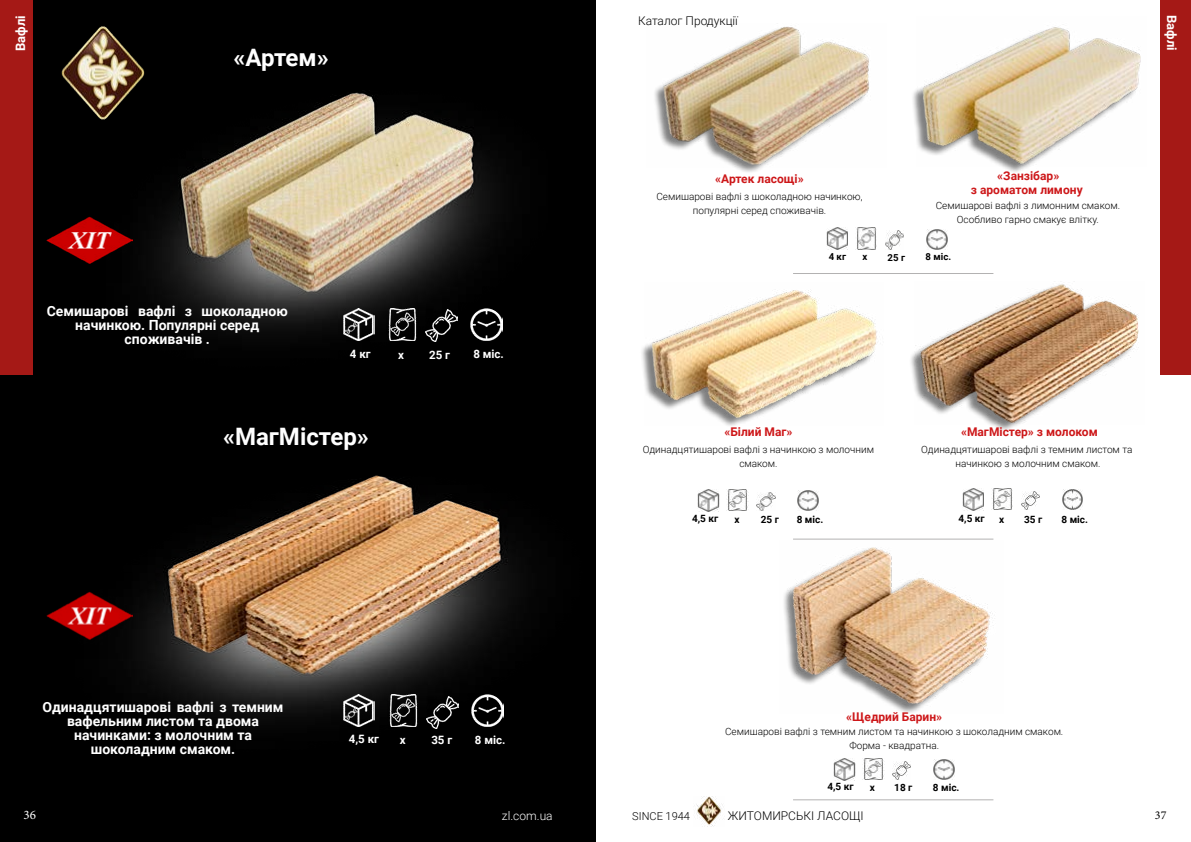
<style>
.page{position:relative;width:1191px;height:842px;background:#fff}
.page>*{position:absolute;margin:0;border:0;box-sizing:border-box;transform-origin:0 0}
.t1{font:700 24px "Roboto";color:#fff}
.t2{font:700 14px/14px "Roboto";color:#fff;text-align:center}
.t3{font:700 13px "Roboto";color:#fff}
.t4{font:13px "Minion Pro";color:#fff}
.t5{font:700 12px/14px "Roboto";color:#cd1719;text-align:center}
.t6{font:300 12px "Roboto";color:#000}
.t7{font:300 12px "Roboto";color:#fff}
.t8{font:12px "Minion Pro";color:#000}
.t9{font:700 11.5px "Roboto";color:#fff}
.t10{font:300 11px "Roboto";color:#000}
.t11{font:300 10px/14px "Roboto";color:#000;text-align:center}
.t12{font:700 10px "Roboto";color:#000}
.t13{font:700 9.6px "Roboto";color:#000}
</style>
<div class="page">
<img style="left:696px;top:797px;width:27px;height:29px">
<div style="left:0;top:0;width:595px;height:842px;background:#000"></div>
<img style="left:61px;top:26px;width:78px;height:94px">
<div style="left:0;top:0;width:32px;height:375px;background:#a51916"></div>
<img style="left:106px;top:64px;width:397px;height:277px">
<img style="left:342px;top:308px;width:32px;height:32px">
<img style="left:386px;top:308px;width:32px;height:32px">
<img style="left:425px;top:310px;width:32px;height:32px">
<img style="left:470px;top:308px;width:32px;height:32px">
<img style="left:132px;top:475px;width:388px;height:254px">
<img style="left:343px;top:695px;width:32px;height:32px">
<img style="left:388px;top:695px;width:32px;height:32px">
<img style="left:426px;top:696px;width:32px;height:32px">
<img style="left:471px;top:695px;width:32px;height:32px">
<div style="left:652px;top:28px;width:215px;height:147px;background:#000;opacity:.5"></div>
<img style="left:652px;top:26px;width:217px;height:141px">
<div style="left:911px;top:28px;width:228px;height:146px;background:#000;opacity:.5"></div>
<img style="left:916px;top:27px;width:225px;height:140px">
<div style="left:640px;top:291px;width:236px;height:136px;background:#000;opacity:.5"></div>
<img style="left:644px;top:290px;width:233px;height:136px">
<img style="left:914px;top:284px;width:225px;height:141px">
<img style="left:784px;top:547px;width:209px;height:166px">
<div style="left:1160px;top:0;width:31px;height:375px;background:#a51916"></div>
<img style="left:47px;top:198px;width:85px;height:85px">
<img style="left:47px;top:591px;width:85px;height:49px">
<img style="left:826px;top:228px;width:22px;height:22px">
<img style="left:856px;top:228px;width:21px;height:21px">
<img style="left:926px;top:229px;width:21px;height:20px">
<img style="left:885px;top:231px;width:18px;height:18px">
<img style="left:697px;top:489px;width:22px;height:22px">
<img style="left:727px;top:489px;width:21px;height:22px">
<img style="left:798px;top:491px;width:20px;height:20px">
<img style="left:756px;top:492px;width:19px;height:19px">
<img style="left:962px;top:488px;width:21px;height:22px">
<img style="left:991px;top:488px;width:21px;height:22px">
<img style="left:1062px;top:490px;width:21px;height:20px">
<img style="left:1021px;top:491px;width:18px;height:19px">
<img style="left:833px;top:758px;width:22px;height:22px">
<img style="left:862px;top:758px;width:22px;height:22px">
<img style="left:933px;top:760px;width:21px;height:20px">
<img style="left:892px;top:761px;width:19px;height:19px">
<hr style="left:793px;top:273px;width:200px;height:1px;background:#b3b2b2">
<hr style="left:793px;top:539px;width:200px;height:1px;background:#b3b2b2">
<hr style="left:793px;top:799px;width:200px;height:1px;background:#b3b2b2">
<h3 class="t3" style="left:11px;top:51px;width:37px;rotate:-90deg">Вафлі</h3>
<h3 class="t3" style="left:1180px;top:15px;width:37px;rotate:90deg">Вафлі</h3>
<p class="t6" style="left:638px;top:13px;width:101px">Каталог Продукції</p>
<h1 class="t1" style="left:233px;top:41px;width:97px">«Артем»</h1>
<p class="t5" style="left:715px;top:171px;width:90px">«Артек ласощі»</p>
<p class="t11" style="left:656px;top:189px;width:208px">Семишарові вафлі з шоколадною начинкою, популярні серед споживачів.</p>
<p class="t5" style="left:971px;top:168px;width:113px">«Занзібар»<br>з ароматом лимону</p>
<p class="t11" style="left:935px;top:198px;width:186px">Семишарові вафлі з лимонним смаком.<br>Особливо гарно смакує влітку.</p>
<h2 class="t2" style="left:47px;top:303px;width:242px">Семишарові вафлі з шоколадною начинкою. Популярні серед споживачів .</h2>
<p class="t9" style="left:350px;top:346px;width:22px">4 кг</p>
<p class="t9" style="left:398px;top:346px;width:7px">х</p>
<p class="t9" style="left:429px;top:346px;width:22px">25 г</p>
<p class="t9" style="left:473px;top:346px;width:32px">8 міс.</p>
<h1 class="t1" style="left:223px;top:419px;width:147px">«МагМістер»</h1>
<h2 class="t2" style="left:43px;top:700px;width:242px">Одинадцятишарові вафлі з темним вафельним листом та двома начинками: з молочним та шоколадним смаком.</h2>
<p class="t9" style="left:349px;top:731px;width:32px">4,5 кг</p>
<p class="t9" style="left:400px;top:731px;width:7px">х</p>
<p class="t9" style="left:431px;top:731px;width:22px">35 г</p>
<p class="t9" style="left:475px;top:731px;width:32px">8 міс.</p>
<h3 class="t4" style="left:24px;top:806px;width:14px">36</h3>
<p class="t7" style="left:502px;top:808px;width:52px">zl.com.ua</p>
<p class="t13" style="left:828px;top:250px;width:19px">4 кг</p>
<p class="t13" style="left:862px;top:250px;width:6px">х</p>
<p class="t13" style="left:887px;top:250px;width:19px">25 г</p>
<p class="t13" style="left:925px;top:250px;width:27px">8 міс.</p>
<p class="t5" style="left:724px;top:424px;width:70px">«Білий Маг»</p>
<p class="t11" style="left:643px;top:442px;width:233px">Одинадцятишарові вафлі з начинкою з молочним смаком.</p>
<p class="t5" style="left:961px;top:424px;width:138px">«МагМістер» з молоком</p>
<p class="t11" style="left:921px;top:442px;width:213px">Одинадцятишарові вафлі з темним листом та начинкою з молочним смаком.</p>
<p class="t12" style="left:692px;top:512px;width:28px">4,5 кг</p>
<p class="t12" style="left:734px;top:512px;width:7px">х</p>
<p class="t12" style="left:760px;top:512px;width:20px">25 г</p>
<p class="t12" style="left:796px;top:512px;width:28px">8 міс.</p>
<p class="t12" style="left:958px;top:512px;width:28px">4,5 кг</p>
<p class="t12" style="left:999px;top:512px;width:7px">х</p>
<p class="t12" style="left:1024px;top:512px;width:20px">35 г</p>
<p class="t12" style="left:1061px;top:512px;width:28px">8 міс.</p>
<p class="t5" style="left:846px;top:709px;width:97px">«Щедрий Барин»</p>
<p class="t11" style="left:725px;top:724px;width:340px">Семишарові вафлі з темним листом та начинкою з шоколадним смаком.<br>Форма - квадратна.</p>
<p class="t12" style="left:827px;top:780px;width:28px">4,5 кг</p>
<p class="t12" style="left:870px;top:780px;width:7px">х</p>
<p class="t12" style="left:894px;top:780px;width:20px">18 г</p>
<p class="t12" style="left:933px;top:780px;width:28px">8 міс.</p>
<p class="t10" style="left:632px;top:808px;width:59px">SINCE 1944</p>
<p class="t6" style="left:728px;top:807px;width:137px">ЖИТОМИРСЬКІ ЛАСОЩІ</p>
<p class="t8" style="left:1155px;top:807px;width:13px">37</p>
</div>
